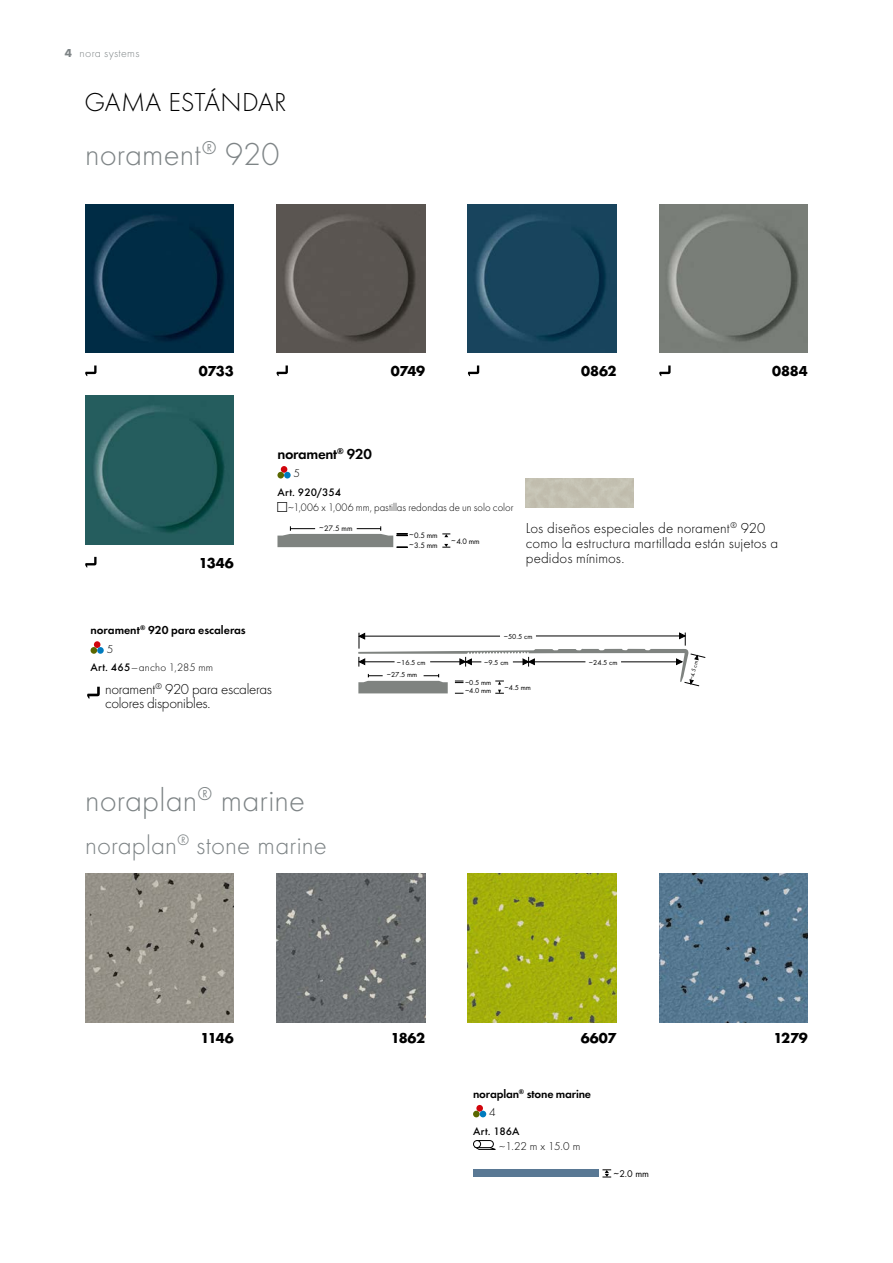
<style>
.page{position:relative;width:893px;height:1263px;background:#fff}
.page>*{position:absolute;margin:0;border:0;box-sizing:border-box;transform-origin:0 0}
.t1{font:300 33px "Futura";letter-spacing:.005em;color:#7e8486}
.t2{font:300 27px "Futura";letter-spacing:.005em;color:#7e8486}
.t3{font:300 27px "Futura";letter-spacing:.005em;color:#000}
.t4{font:300 15px/15px "Futura";letter-spacing:.005em;color:#000}
.t5{font:300 15px/13.5px "Futura";letter-spacing:-.02em;color:#000}
.t6{font:700 15px "Futura";letter-spacing:-.015em;color:#000}
.t7{font:15px "Futura Dem";letter-spacing:-.02em;color:#000}
.t8{font:12px "Futura Dem";letter-spacing:-.01em;color:#000}
.t9{font:300 12px "Futura";letter-spacing:.025em;color:#7e8486}
.t10{font:300 12px "Futura";color:#000}
.t11{font:300 11.85px "Futura";color:#000}
.t12{font:300 11.25px "Futura";color:#000;scale:.96 1}
.t13{font:300 11.25px "Futura";color:#000}
.t14{font:500 11.25px "Futura";letter-spacing:.005em;color:#000}
.t15{font:10.2px "Futura Boo";color:#000}
.t16{font:8.1px/9.9px "Futura Boo";letter-spacing:-.015em;color:#000}
.t17{font:7.5px/7.8px "Futura Boo";color:#000}
.t18{font:5.85px "Futura Boo";color:#000}
.s1{font-weight:700}
.s2{font-family:"Futura Boo";font-weight:400;font-size:15px}
.s3{font-weight:500}
</style>
<div class="page">
<img style="left:85px;top:204px;width:149px;height:149px">
<img style="left:276px;top:204px;width:149px;height:149px">
<img style="left:659px;top:204px;width:149px;height:149px">
<img style="left:468px;top:204px;width:149px;height:149px">
<img style="left:85px;top:395px;width:149px;height:149px">
<svg style="left:85px;top:365px;width:12px;height:11px"></svg>
<svg style="left:276px;top:365px;width:12px;height:11px"></svg>
<svg style="left:468px;top:365px;width:12px;height:11px"></svg>
<svg style="left:659px;top:365px;width:12px;height:11px"></svg>
<svg style="left:85px;top:556px;width:12px;height:12px"></svg>
<svg style="left:277px;top:526px;width:131px;height:22px"></svg>
<svg style="left:442px;top:544px;width:8px;height:4px"></svg>
<svg style="left:442px;top:534px;width:8px;height:3px"></svg>
<div style="left:281px;top:466px;width:6px;height:7px;background:#d1050c;border-radius:50%"></div>
<div style="left:277px;top:472px;width:7px;height:6px;background:#5a6700;border-radius:50%"></div>
<div style="left:284px;top:472px;width:7px;height:6px;background:#007bbe;border-radius:50%"></div>
<img style="left:85px;top:873px;width:149px;height:149px">
<img style="left:276px;top:873px;width:149px;height:149px">
<img style="left:468px;top:873px;width:149px;height:149px">
<img style="left:659px;top:873px;width:149px;height:149px">
<div style="left:473px;top:1170px;width:126px;height:7px;background:#597894"></div>
<svg style="left:602px;top:1169px;width:9px;height:9px"></svg>
<div style="left:476px;top:1105px;width:7px;height:6px;background:#d1050c;border-radius:50%"></div>
<div style="left:473px;top:1111px;width:7px;height:6px;background:#5a6700;border-radius:50%"></div>
<svg style="left:480px;top:1111px;width:6px;height:6px"></svg>
<svg style="left:473px;top:1140px;width:23px;height:10px"></svg>
<svg style="left:358px;top:632px;width:348px;height:62px"></svg>
<div style="left:94px;top:641px;width:6px;height:7px;background:#d1050c;border-radius:50%"></div>
<div style="left:91px;top:647px;width:6px;height:7px;background:#5a6700;border-radius:50%"></div>
<div style="left:97px;top:647px;width:7px;height:7px;background:#007bbe;border-radius:50%"></div>
<svg style="left:87px;top:687px;width:13px;height:11px"></svg>
<p class="t9" style="left:65px;top:47px;width:76px"><span class="s1">4</span> nora systems</p>
<h2 class="t3" style="left:84px;top:86px;width:204px">GAMA ESTÁNDAR</h2>
<h1 class="t1" style="left:85px;top:135px;width:196px">norament<sup>®</sup> 920</h1>
<p class="t6" style="left:199px;top:362px;width:37px">0733</p>
<p class="t6" style="left:391px;top:362px;width:36px">0749</p>
<p class="t6" style="left:581px;top:362px;width:37px">0862</p>
<p class="t6" style="left:772px;top:362px;width:37px">0884</p>
<p class="t6" style="left:199px;top:553px;width:37px">1346</p>
<p class="t7" style="left:277px;top:443px;width:96px">norament<sup>®</sup> 920</p>
<p class="t10" style="left:294px;top:467px;width:8px">5</p>
<p class="t14" style="left:277px;top:486px;width:65px">Art. 920/354</p>
<p class="t12" style="left:277px;top:501px;width:247px"><span class="s2">□</span>~1,006 x 1,006 mm, pastillas redondas de un solo color</p>
<p class="t16" style="left:319px;top:523px;width:35px">~27.5 mm</p>
<p class="t16" style="left:409px;top:530px;width:30px">~0.5 mm ~3.5 mm</p>
<p class="t16" style="left:451px;top:536px;width:30px">~4.0 mm</p>
<p class="t4" style="left:526px;top:521px;width:254px">Los diseños especiales de norament<sup>®</sup> 920 como la estructura martillada están sujetos a pedidos mínimos.</p>
<p class="t8" style="left:91px;top:621px;width:157px">norament<sup>®</sup> 920 para escaleras</p>
<p class="t10" style="left:107px;top:642px;width:8px">5</p>
<p class="t13" style="left:91px;top:661px;width:124px"><span class="s3">Art. 465</span> — ancho 1,285 mm</p>
<p class="t5" style="left:105px;top:683px;width:168px">norament<sup>®</sup> 920 para escaleras colores disponibles.</p>
<h1 class="t1" style="left:85px;top:782px;width:222px">noraplan<sup>®</sup> marine</h1>
<h2 class="t2" style="left:85px;top:830px;width:243px">noraplan<sup>®</sup> stone marine</h2>
<p class="t17" style="left:504px;top:632px;width:30px">∼50.5 cm</p>
<p class="t17" style="left:397px;top:658px;width:30px">∼16.5 cm</p>
<p class="t17" style="left:484px;top:658px;width:26px">∼9.5 cm</p>
<p class="t17" style="left:589px;top:658px;width:30px">∼24.5 cm</p>
<p class="t18" style="left:688px;top:678px;width:20px;rotate:-75deg">∼4.5 cm</p>
<p class="t17" style="left:387px;top:671px;width:32px">∼27.5 mm</p>
<p class="t17" style="left:465px;top:678px;width:28px">∼0.5 mm ∼4.0 mm</p>
<p class="t17" style="left:505px;top:683px;width:28px">∼4.5 mm</p>
<p class="t6" style="left:200px;top:1028px;width:35px">1146</p>
<p class="t6" style="left:391px;top:1028px;width:36px">1862</p>
<p class="t6" style="left:581px;top:1028px;width:37px">6607</p>
<p class="t6" style="left:773px;top:1028px;width:36px">1279</p>
<p class="t8" style="left:473px;top:1085px;width:120px">noraplan<sup>®</sup> stone marine</p>
<p class="t10" style="left:489px;top:1105px;width:8px">4</p>
<p class="t14" style="left:473px;top:1124px;width:48px">Art. 186A</p>
<p class="t11" style="left:499px;top:1139px;width:83px"><sub>~</sub>1.22 m x 15.0 m</p>
<p class="t15" style="left:614px;top:1167px;width:37px">∼2.0 mm</p>
</div>
